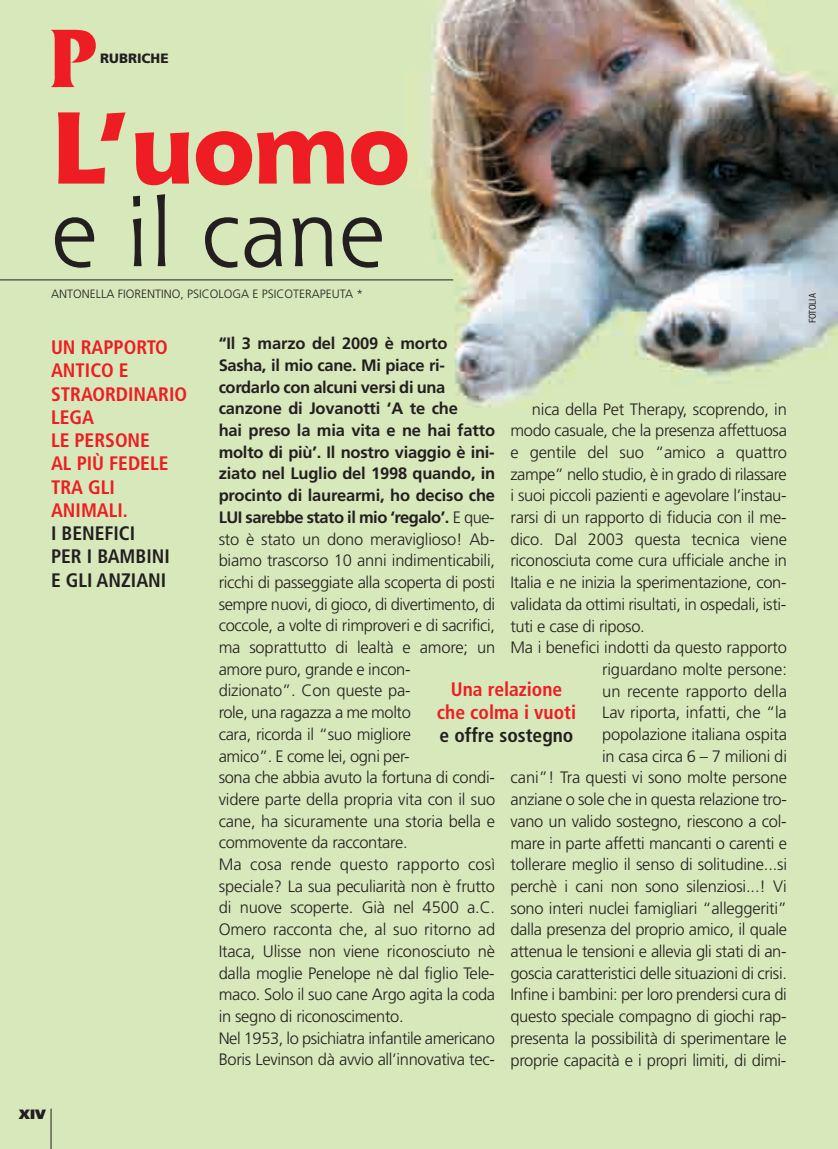
<style>
.page{position:relative;width:838px;height:1149px;background:#fff}
.page>*{position:absolute;margin:0;border:0;box-sizing:border-box;transform-origin:0 0}
.t1{font:800 99.9px "Shannon";color:#ee1d23}
.t2{font:93px "Shannon";color:#231f20}
.t3{font:700 condensed 19.5px/23.2px "Frutiger";color:#ee1d23}
.t4{font:700 condensed 19.5px/23.2px "Frutiger";color:#231f20}
.t5{font:300 16.5px/21.8px "Frutiger";letter-spacing:-.02em;color:#231f20}
.t6{font:300 16.5px "Frutiger";color:#231f20}
.t7{font:900 13.5px "Frutiger";color:#231f20}
.t8{font:900 13.5px "Frutiger";color:#231f20}
.t9{font:300 12px "Frutiger";color:#231f20}
.t10{font:condensed 10.2px "Franklin Gothic";color:#231f20}
.s1{font-weight:700}
</style>
<div class="page">
<img style="left:0;top:0;width:838px;height:1148px">
<hr style="left:0;top:279px;width:453px;height:1px;background:#231f20">
<hr style="left:51px;top:1108px;width:1px;height:40px;background:#231f20">
<svg style="left:51px;top:30px;width:45px;height:57px;background:#e47463"></svg>
<p class="t7" style="left:100px;top:53px;width:70px">RUBRICHE</p>
<h1 class="t1" style="left:51px;top:112px;width:360px">L’uomo</h1>
<h2 class="t2" style="left:51px;top:200px;width:336px">e il cane</h2>
<p class="t9" style="left:51px;top:289px;width:313px">ANTONELLA FIORENTINO, PSICOLOGA E PSICOTERAPEUTA *</p>
<p class="t10" style="left:809px;top:323px;width:31px;rotate:-90deg">FOTOLIA</p>
<p class="t3" style="left:51px;top:337px;width:138px">UN RAPPORTO<br>ANTICO E<br>STRAORDINARIO<br>LEGA<br>LE PERSONE<br>AL PIÙ FEDELE<br>TRA GLI<br>ANIMALI.</p>
<p class="t4" style="left:51px;top:523px;width:120px">I BENEFICI<br>PER I BAMBINI<br>E GLI ANZIANI</p>
<p class="t8" style="left:19px;top:1108px;width:28px">XIV</p>
<p class="t5" style="left:219px;top:334px;width:278px"><span class="s1">“Il 3 marzo del 2009 è morto Sasha, il mio cane. Mi piace ri&shy;cordarlo con alcuni versi di una canzone di Jovanotti ‘A te che<br>hai preso la mia vita e ne hai fatto molto di più’. Il nostro viaggio è ini&shy;ziato nel Luglio del 1998 quando, in procinto di laurearmi, ho deciso che LUI sarebbe stato il mio ‘regalo’.</span> E que&shy;sto è stato un dono meraviglioso! Ab&shy;biamo trascorso 10 anni indimenticabili, ricchi di passeggiate alla scoperta di posti sempre nuovi, di gioco, di divertimento, di coccole, a volte di rimproveri e di sacrifici, ma soprattutto di lealtà e amore; un amore puro, grande e incon-<br>dizionato”. Con queste pa-<br>role, una ragazza a me molto<br>cara, ricorda il “suo migliore<br>amico”. E come lei, ogni per-<br>sona che abbia avuto la fortuna di condi&shy;videre parte della propria vita con il suo cane, ha sicuramente una storia bella e commovente da raccontare.<br>Ma cosa rende questo rapporto così speciale? La sua peculiarità non è frutto di nuove scoperte. Già nel 4500 a.C.<br>Omero racconta che, al suo ritorno ad Itaca, Ulisse non viene riconosciuto nè dalla moglie Penelope nè dal figlio Tele&shy;maco. Solo il suo cane Argo agita la coda in segno di riconoscimento.<br>Nel 1953, lo psichiatra infantile americano Boris Levinson dà avvio all’innovativa tec-</p>
<p class="t5" style="left:532px;top:399px;width:256px">nica della Pet Therapy, scoprendo, in</p>
<p class="t5" style="left:510px;top:421px;width:278px">modo casuale, che la presenza affettuosa</p>
<p class="t5" style="left:510px;top:442px;width:278px">e gentile del suo “amico a quattro</p>
<p class="t5" style="left:510px;top:464px;width:278px">zampe” nello studio, è in grado di rilassare</p>
<p class="t5" style="left:510px;top:486px;width:278px">i suoi piccoli pazienti e agevolare l’instau-</p>
<p class="t5" style="left:510px;top:507px;width:277px">rarsi di un rapporto di fiducia con il me-</p>
<p class="t5" style="left:510px;top:529px;width:278px">dico. Dal 2003 questa tecnica viene</p>
<p class="t5" style="left:510px;top:551px;width:278px">riconosciuta come cura ufficiale anche in</p>
<p class="t5" style="left:510px;top:572px;width:278px">Italia e ne inizia la sperimentazione, con-</p>
<p class="t5" style="left:510px;top:594px;width:277px">validata da ottimi risultati, in ospedali, isti-</p>
<p class="t5" style="left:510px;top:616px;width:136px">tuti e case di riposo.</p>
<p class="t5" style="left:510px;top:637px;width:278px">Ma i benefici indotti da questo rapporto</p>
<p class="t5" style="left:602px;top:659px;width:186px">riguardano molte persone:</p>
<p class="t6" style="left:602px;top:684px;width:186px">un recente rapporto della</p>
<p class="t5" style="left:602px;top:702px;width:186px">Lav riporta, infatti, che “la</p>
<p class="t5" style="left:602px;top:724px;width:186px">popolazione italiana ospita</p>
<p class="t5" style="left:602px;top:746px;width:186px">in casa circa 6 – 7 milioni di</p>
<p class="t5" style="left:510px;top:767px;width:278px">cani”! Tra questi vi sono molte persone</p>
<p class="t5" style="left:510px;top:789px;width:278px">anziane o sole che in questa relazione tro-</p>
<p class="t5" style="left:510px;top:811px;width:277px">vano un valido sostegno, riescono a col-</p>
<p class="t5" style="left:510px;top:832px;width:278px">mare in parte affetti mancanti o carenti e</p>
<p class="t5" style="left:510px;top:854px;width:278px">tollerare meglio il senso di solitudine...si</p>
<p class="t5" style="left:510px;top:876px;width:278px">perchè i cani non sono silenziosi...! Vi</p>
<p class="t5" style="left:510px;top:898px;width:278px">sono interi nuclei famigliari “alleggeriti”</p>
<p class="t5" style="left:510px;top:919px;width:278px">dalla presenza del proprio amico, il quale</p>
<p class="t5" style="left:510px;top:941px;width:278px">attenua le tensioni e allevia gli stati di an-</p>
<p class="t5" style="left:510px;top:963px;width:278px">goscia caratteristici delle situazioni di crisi.</p>
<p class="t5" style="left:510px;top:984px;width:278px">Infine i bambini: per loro prendersi cura di</p>
<p class="t5" style="left:510px;top:1006px;width:278px">questo speciale compagno di giochi rap-</p>
<p class="t5" style="left:510px;top:1028px;width:278px">presenta la possibilità di sperimentare le</p>
<p class="t5" style="left:510px;top:1049px;width:277px">proprie capacità e i propri limiti, di dimi-</p>
<p class="t3" style="left:437px;top:678px;width:141px;text-align:center">Una relazione che colma i vuoti</p>
<p class="t4" style="left:439px;top:725px;width:135px">e offre sostegno</p>
</div>
